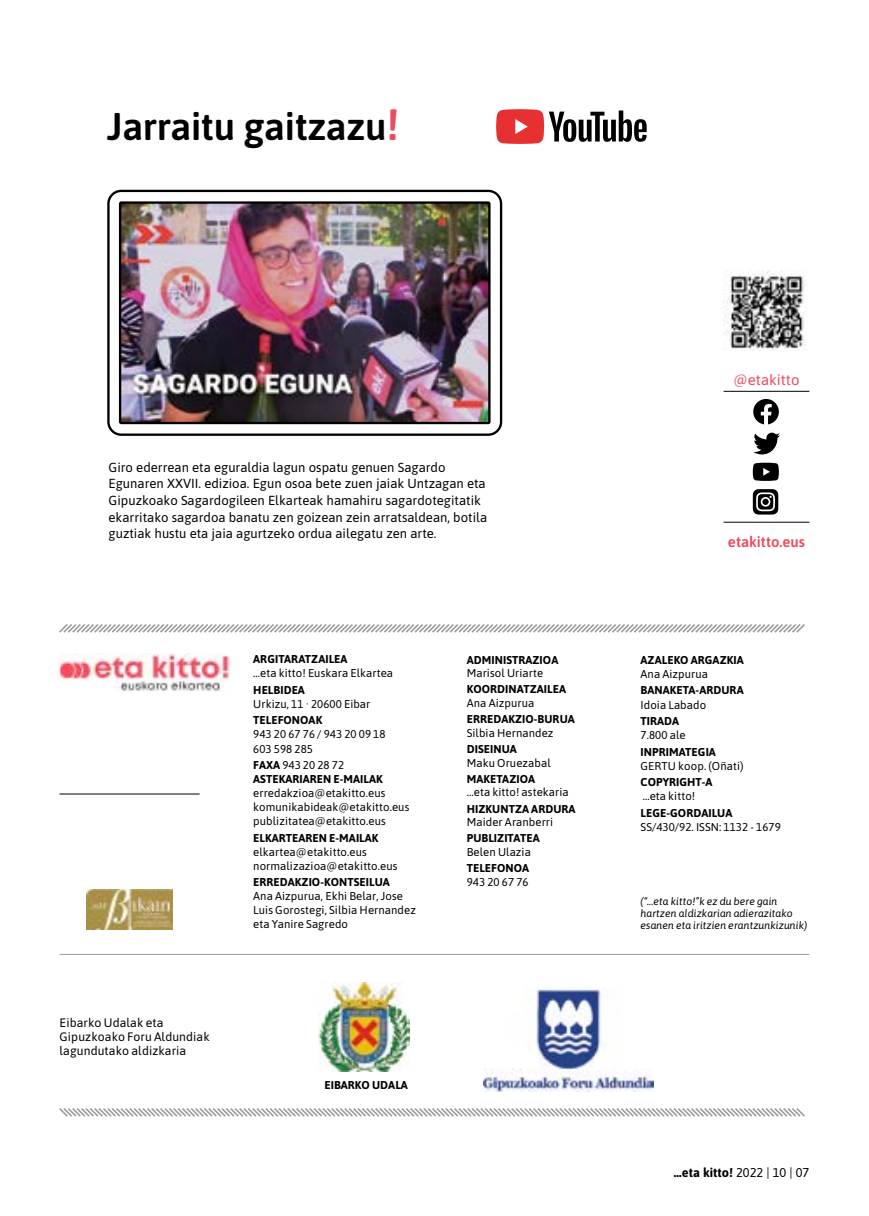
<style>
.page{position:relative;width:869px;height:1216px;background:#fff}
.page>*{position:absolute;margin:0;border:0;box-sizing:border-box;transform-origin:0 0}
.t1{font:600 38.5px "Asap";letter-spacing:-.01em;color:#000}
.t2{font:600 14.88px "Asap";color:#ea4b5e}
.t3{font:14.88px "Asap";color:#ea4b5e}
.t4{font:13.12px/16.6px "Asap";color:#000}
.t5{font:700 12.78px "Asap";color:#000}
.t6{font:12.25px/14px "Asap";letter-spacing:.005em;color:#000}
.t7{font:11.38px/14px "Asap";letter-spacing:.005em;color:#000}
.t8{font:700 11.38px/14px "Asap";letter-spacing:.005em;color:#000}
.t9{font:italic 10.5px/12.2px "Asap";letter-spacing:.005em;color:#000}
.s1{font-size:43.75px;color:#ea4b5e}
.s2{font-weight:400}
</style>
<div class="page">
<hr style="left:60px;top:954px;width:748px;height:1px;background:#9d9d9c">
<svg style="left:59px;top:1108px;width:746px;height:9px"></svg>
<img style="left:483px;top:987px;width:170px;height:103px">
<img style="left:86px;top:889px;width:86px;height:40px">
<hr style="left:60px;top:793px;width:139px;height:1px;background:#000">
<img style="left:57px;top:653px;width:172px;height:38px">
<img style="left:318px;top:982px;width:91px;height:89px">
<svg style="left:59px;top:624px;width:746px;height:9px"></svg>
<img style="left:122px;top:204px;width:365px;height:217px">
<div style="left:107px;top:190px;width:395px;height:246px;border:2px solid #000;border-radius:13px"></div>
<div style="left:119px;top:201px;width:371px;height:223px;border:2px solid #000"></div>
<svg style="left:753px;top:399px;width:25px;height:25px"></svg>
<svg style="left:753px;top:432px;width:26px;height:22px"></svg>
<svg style="left:752px;top:462px;width:26px;height:19px"></svg>
<svg style="left:752px;top:489px;width:25px;height:25px"></svg>
<hr style="left:723px;top:522px;width:86px;height:1px;background:#000">
<hr style="left:723px;top:391px;width:86px;height:1px;background:#000">
<svg style="left:496px;top:109px;width:150px;height:35px"></svg>
<img style="left:723px;top:270px;width:83px;height:81px">
<h1 class="t1" style="left:107px;top:99px;width:293px">Jarraitu gaitzazu<span class="s1">!</span></h1>
<p class="t4" style="left:108px;top:458px;width:380px">Giro ederrean eta eguraldia lagun ospatu genuen Sagardo Egunaren XXVII. edizioa. Egun osoa bete zuen jaiak Untzagan eta Gipuzkoako Sagardogileen Elkarteak hamahiru sagardotegitatik ekarritako sagardoa banatu zen goizean zein arratsaldean, botila guztiak hustu eta jaia agurtzeko ordua ailegatu zen arte.</p>
<p class="t6" style="left:60px;top:1015px;width:152px">Eibarko Udalak eta<br>Gipuzkoako Foru Aldundiak lagundutako aldizkaria</p>
<p class="t8" style="left:253px;top:652px;width:96px">ARGITARATZAILEA</p>
<p class="t7" style="left:253px;top:666px;width:141px">...eta kitto! Euskara Elkartea</p>
<p class="t8" style="left:253px;top:682px;width:53px">HELBIDEA</p>
<p class="t7" style="left:253px;top:696px;width:119px">Urkizu, 11 · 20600 Eibar</p>
<p class="t8" style="left:253px;top:713px;width:70px">TELEFONOAK</p>
<p class="t7" style="left:253px;top:727px;width:134px">943 20 67 76 / 943 20 09 18<br>603 598 285</p>
<p class="t8" style="left:253px;top:757px;width:131px">FAXA <span class="s2">943 20 28 72<br></span>ASTEKARIAREN E-MAILAK</p>
<p class="t7" style="left:253px;top:785px;width:158px">erredakzioa@etakitto.eus komunikabideak@etakitto.eus publizitatea@etakitto.eus</p>
<p class="t8" style="left:253px;top:830px;width:127px">ELKARTEAREN E-MAILAK</p>
<p class="t7" style="left:253px;top:843px;width:146px">elkartea@etakitto.eus normalizazioa@etakitto.eus</p>
<p class="t8" style="left:253px;top:874px;width:138px">ERREDAKZIO-KONTSEILUA</p>
<p class="t7" style="left:253px;top:888px;width:164px">Ana Aizpurua, Ekhi Belar, Jose<br>Luis Gorostegi, Silbia Hernandez eta Yanire Sagredo</p>
<p class="t8" style="left:324px;top:1076px;width:85px">EIBARKO UDALA</p>
<p class="t8" style="left:466px;top:652px;width:93px">ADMINISTRAZIOA</p>
<p class="t7" style="left:466px;top:665px;width:78px">Marisol Uriarte</p>
<p class="t8" style="left:466px;top:681px;width:101px">KOORDINATZAILEA</p>
<p class="t7" style="left:466px;top:695px;width:69px">Ana Aizpurua</p>
<p class="t8" style="left:466px;top:711px;width:109px">ERREDAKZIO-BURUA</p>
<p class="t7" style="left:466px;top:725px;width:88px">Silbia Hernandez</p>
<p class="t8" style="left:466px;top:741px;width:52px">DISEINUA</p>
<p class="t7" style="left:466px;top:755px;width:85px">Maku Oruezabal</p>
<p class="t8" style="left:466px;top:771px;width:70px">MAKETAZIOA</p>
<p class="t7" style="left:466px;top:784px;width:103px">…eta kitto! astekaria</p>
<p class="t8" style="left:466px;top:801px;width:110px">HIZKUNTZA ARDURA</p>
<p class="t7" style="left:466px;top:814px;width:88px">Maider Aranberri</p>
<p class="t8" style="left:466px;top:830px;width:74px">PUBLIZITATEA</p>
<p class="t7" style="left:466px;top:844px;width:66px">Belen Ulazia</p>
<p class="t8" style="left:466px;top:860px;width:64px">TELEFONOA</p>
<p class="t7" style="left:466px;top:874px;width:63px">943 20 67 76</p>
<h2 class="t3" style="left:733px;top:369px;width:68px">@etakitto</h2>
<h2 class="t2" style="left:727px;top:531px;width:78px">etakitto.eus</h2>
<p class="t8" style="left:640px;top:652px;width:105px">AZALEKO ARGAZKIA</p>
<p class="t7" style="left:640px;top:666px;width:69px">Ana Aizpurua</p>
<p class="t8" style="left:640px;top:682px;width:104px">BANAKETA-ARDURA</p>
<p class="t7" style="left:640px;top:697px;width:67px">Idoia Labado</p>
<p class="t8" style="left:640px;top:713px;width:40px">TIRADA</p>
<p class="t7" style="left:640px;top:727px;width:46px">7.800 ale</p>
<p class="t8" style="left:640px;top:744px;width:77px">INPRIMATEGIA</p>
<p class="t7" style="left:640px;top:758px;width:104px">GERTU koop. (Oñati)</p>
<p class="t8" style="left:640px;top:774px;width:73px">COPYRIGHT-A</p>
<p class="t7" style="left:642px;top:788px;width:54px">...eta kitto!</p>
<p class="t8" style="left:640px;top:805px;width:93px">LEGE-GORDAILUA</p>
<p class="t7" style="left:640px;top:819px;width:142px">SS/430/92. ISSN: 1132 - 1679</p>
<p class="t9" style="left:640px;top:894px;width:168px">(“...eta kitto!”k ez du bere gain hartzen aldizkarian adierazitako esanen eta iritzien erantzunkizunik)</p>
<p class="t5" style="left:673px;top:1162px;width:137px">…eta kitto! <span class="s2">2022 | 10 | 07</span></p>
</div>
